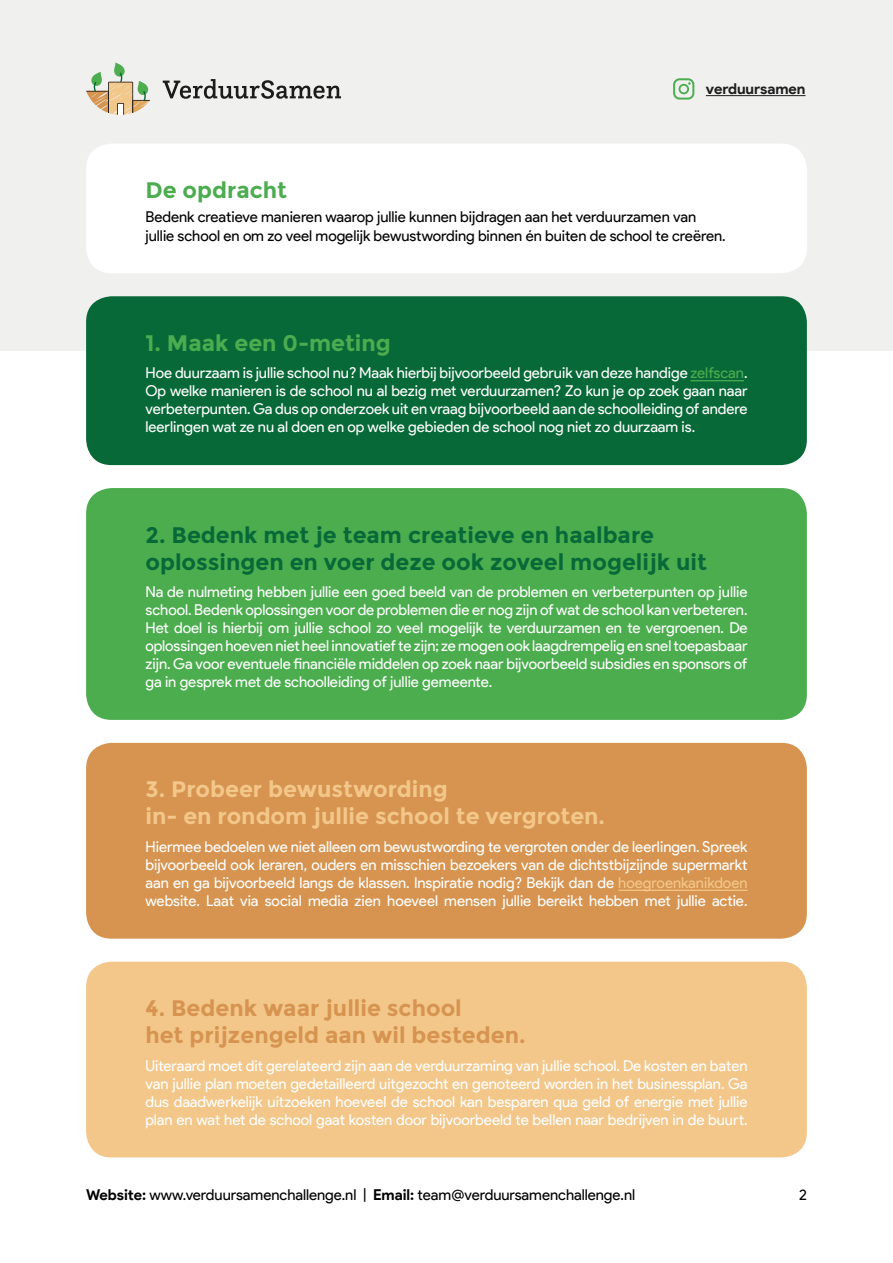
<style>
.page{position:relative;width:893px;height:1263px;background:#fff}
.page>*{position:absolute;margin:0;border:0;box-sizing:border-box;transform-origin:0 0}
.t1{font:700 22.5px/27px "Montserrat";color:#086938}
.t2{font:700 22.5px/27px "Montserrat";color:#f3c78a}
.t3{font:700 22.5px/27px "Montserrat";color:#d69450}
.t4{font:700 22.5px "Montserrat";color:#4bad4f}
.t5{font:15px/18px "Product Sans";color:#fff;text-align:justify}
.t6{font:15px/18px "Product Sans";color:#020203}
.t7{font:15px "Product Sans";color:#000}
.t8{font:700 15px "Product Sans";color:#1c1c1c}
.s1{color:#4cad4f}
.s2{color:#f3c78a}
.s3{font-weight:700}
</style>
<div class="page">
<div style="left:0;top:0;width:893px;height:351px;background:#f0f0ef"></div>
<div style="left:86px;top:962px;width:721px;height:195px;background:#f3c78a;border-radius:26px"></div>
<div style="left:86px;top:743px;width:721px;height:196px;background:#d69450;border-radius:26px"></div>
<div style="left:86px;top:488px;width:721px;height:232px;background:#4cad4f;border-radius:26px"></div>
<div style="left:86px;top:296px;width:721px;height:169px;background:#086938;border-radius:26px"></div>
<div style="left:86px;top:144px;width:721px;height:129px;background:#fff;border-radius:26px"></div>
<hr style="left:690px;top:380px;width:54px;height:1px;background:#4cad4f">
<hr style="left:618px;top:890px;width:129px;height:1px;background:#f3c78a">
<svg style="left:673px;top:78px;width:21px;height:22px"></svg>
<svg style="left:86px;top:63px;width:64px;height:52px"></svg>
<svg style="left:163px;top:79px;width:178px;height:20px"></svg>
<hr style="left:706px;top:95px;width:99px;height:1px;background:#1c1c1c">
<h1 class="t4" style="left:145px;top:177px;width:143px">De opdracht</h1>
<p class="t8" style="left:706px;top:80px;width:101px">verduursamen</p>
<p class="t6" style="left:145px;top:209px;width:582px">Bedenk creatieve manieren waarop jullie kunnen bijdragen aan het verduurzamen van jullie school en om zo veel mogelijk bewustwording binnen én buiten de school te creëren.</p>
<h1 class="t4" style="left:145px;top:329px;width:247px">1. Maak een 0-meting</h1>
<p class="t5" style="left:145px;top:364px;width:603px">Hoe duurzaam is jullie school nu? Maak hierbij bijvoorbeeld gebruik van deze handige <span class="s1">zelfscan</span>.<br>Op welke manieren is de school nu al bezig met verduurzamen? Zo kun je op zoek gaan naar verbeterpunten. Ga dus op onderzoek uit en vraag bijvoorbeeld aan de schoolleiding of andere leerlingen wat ze nu al doen en op welke gebieden de school nog niet zo duurzaam is.</p>
<h1 class="t1" style="left:145px;top:521px;width:563px">2. Bedenk met je team creatieve en haalbare oplossingen en voer deze ook zoveel mogelijk uit</h1>
<p class="t5" style="left:145px;top:583px;width:603px">Na de nulmeting hebben jullie een goed beeld van de problemen en verbeterpunten op jullie school. Bedenk oplossingen voor de problemen die er nog zijn of wat de school kan verbeteren.<br>Het doel is hierbij om jullie school zo veel mogelijk te verduurzamen en te vergroenen. De oplossingen hoeven niet heel innovatief te zijn; ze mogen ook laagdrempelig en snel toepasbaar zijn. Ga voor eventuele financiële middelen op zoek naar bijvoorbeeld subsidies en sponsors of ga in gesprek met de schoolleiding of jullie gemeente.</p>
<h1 class="t2" style="left:145px;top:776px;width:461px">3. Probeer bewustwording<br>in- en rondom jullie school te vergroten.</h1>
<p class="t5" style="left:145px;top:838px;width:603px">Hiermee bedoelen we niet alleen om bewustwording te vergroten onder de leerlingen. Spreek bijvoorbeeld ook leraren, ouders en misschien bezoekers van de dichtstbijzijnde supermarkt aan en ga bijvoorbeeld langs de klassen. Inspiratie nodig? Bekijk dan de <span class="s2">hoegroenkanikdoen </span>website. Laat via social media zien hoeveel mensen jullie bereikt hebben met jullie actie.</p>
<h1 class="t3" style="left:145px;top:995px;width:382px">4. Bedenk waar jullie school<br>het prijzengeld aan wil besteden.</h1>
<p class="t5" style="left:145px;top:1057px;width:603px">Uiteraard moet dit gerelateerd zijn aan de verduurzaming van jullie school. De kosten en baten van jullie plan moeten gedetailleerd uitgezocht en genoteerd worden in het businessplan. Ga dus daadwerkelijk uitzoeken hoeveel de school kan besparen qua geld of energie met jullie plan en wat het de school gaat kosten door bijvoorbeeld te bellen naar bedrijven in de buurt.</p>
<p class="t7" style="left:86px;top:1187px;width:551px"><span class="s3">Website:</span> www.verduursamenchallenge.nl | <span class="s3">Email:</span> team@verduursamenchallenge.nl</p>
<p class="t7" style="left:799px;top:1187px;width:9px">2</p>
</div>
